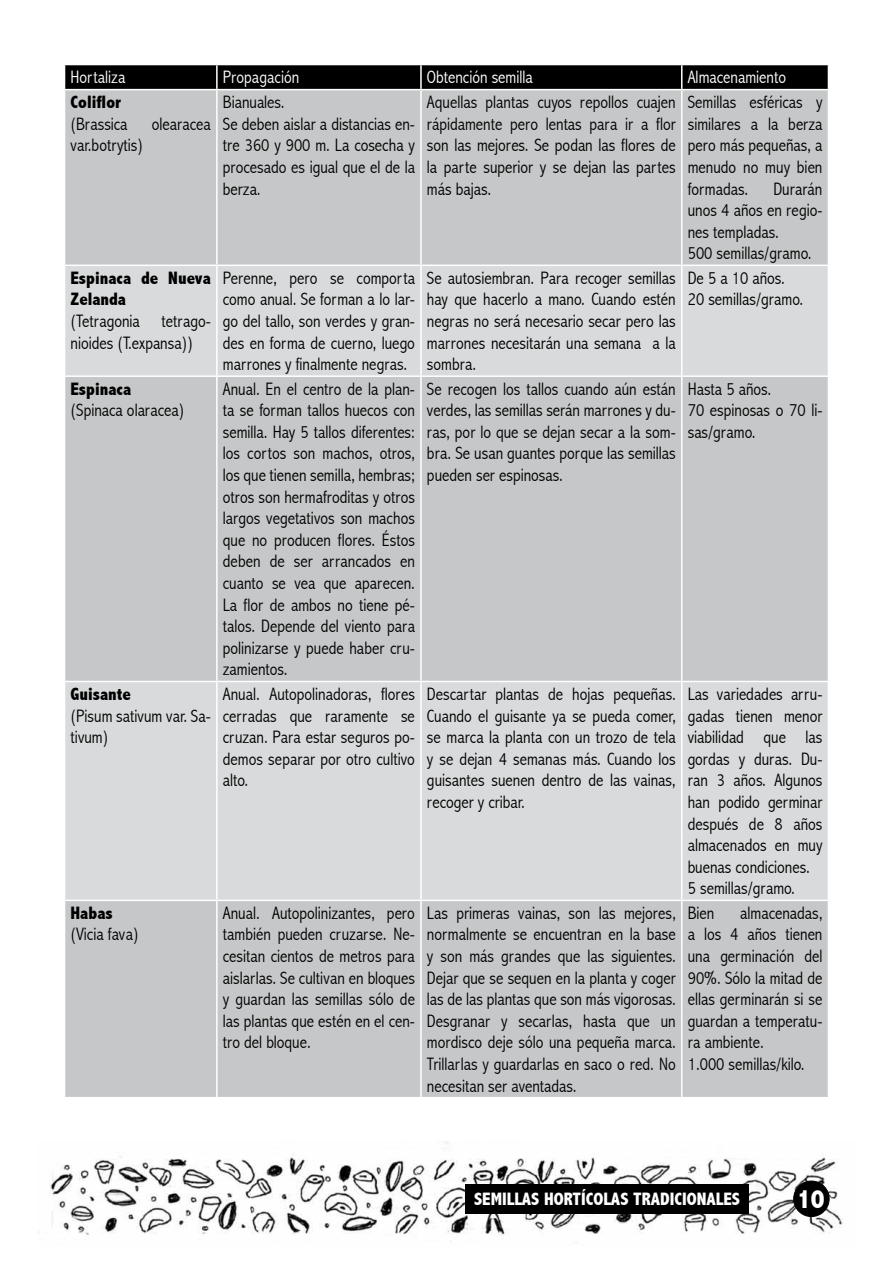
<style>
.page{position:relative;width:893px;height:1263px;background:#fff}
.page>*{position:absolute;margin:0;border:0;box-sizing:border-box;transform-origin:0 0}
.t1{font:800 condensed 27px "Abadi";color:#fff}
.t2{font:300 condensed 18px/21.6px "Abadi";color:#000;text-align:justify}
.t3{font:800 condensed 18px/21.6px "Abadi";color:#000}
.t4{font:300 condensed 18px "Abadi";color:#fff}
.t5{font:800 condensed 18px "Abadi";color:#fff}
</style>
<div class="page">
<div style="left:65px;top:90px;width:763px;height:1007px;background:#c6c7c8"></div>
<svg style="left:65px;top:266px;width:763px;height:634px;background:#cfd0d1"></svg>
<svg style="left:64px;top:65px;width:765px;height:24px;background:#060606"></svg>
<hr style="left:216px;top:90px;width:2px;height:175px;background:#fff">
<hr style="left:420px;top:90px;width:2px;height:175px;background:#fff">
<hr style="left:681px;top:90px;width:1px;height:175px;background:#fff">
<hr style="left:64px;top:265px;width:153px;height:1px;background:#fff">
<hr style="left:217px;top:265px;width:204px;height:1px;background:#fff">
<hr style="left:216px;top:266px;width:2px;height:109px;background:#fff">
<hr style="left:421px;top:265px;width:261px;height:1px;background:#fff">
<hr style="left:420px;top:266px;width:2px;height:109px;background:#fff">
<hr style="left:682px;top:265px;width:147px;height:1px;background:#fff">
<hr style="left:681px;top:266px;width:1px;height:109px;background:#fff">
<hr style="left:64px;top:375px;width:153px;height:2px;background:#fff">
<hr style="left:217px;top:375px;width:204px;height:2px;background:#fff">
<hr style="left:216px;top:377px;width:2px;height:304px;background:#fff">
<hr style="left:421px;top:375px;width:261px;height:2px;background:#fff">
<hr style="left:420px;top:377px;width:2px;height:304px;background:#fff">
<hr style="left:682px;top:375px;width:147px;height:2px;background:#fff">
<hr style="left:681px;top:377px;width:1px;height:304px;background:#fff">
<hr style="left:64px;top:681px;width:153px;height:1px;background:#fff">
<hr style="left:217px;top:681px;width:204px;height:1px;background:#fff">
<hr style="left:216px;top:682px;width:2px;height:218px;background:#fff">
<hr style="left:421px;top:681px;width:261px;height:1px;background:#fff">
<hr style="left:420px;top:682px;width:2px;height:218px;background:#fff">
<hr style="left:682px;top:681px;width:147px;height:1px;background:#fff">
<hr style="left:681px;top:682px;width:1px;height:218px;background:#fff">
<hr style="left:64px;top:900px;width:153px;height:1px;background:#fff">
<hr style="left:217px;top:900px;width:204px;height:1px;background:#fff">
<hr style="left:216px;top:901px;width:2px;height:196px;background:#fff">
<hr style="left:421px;top:900px;width:261px;height:1px;background:#fff">
<hr style="left:420px;top:901px;width:2px;height:196px;background:#fff">
<hr style="left:682px;top:900px;width:147px;height:1px;background:#fff">
<hr style="left:681px;top:901px;width:1px;height:196px;background:#fff">
<img style="left:37px;top:1141px;width:806px;height:94px">
<div style="left:466px;top:1184px;width:283px;height:29px;background:#000"></div>
<div style="left:794px;top:1181px;width:35px;height:35px;background:#000;border-radius:50%"></div>
<div style="left:793px;top:1181px;width:36px;height:36px;border:1px solid #000;border-radius:50%"></div>
<p class="t4" style="left:71px;top:67px;width:56px">Hortaliza</p>
<p class="t4" style="left:223px;top:67px;width:78px">Propagación</p>
<p class="t4" style="left:427px;top:67px;width:107px">Obtención semilla</p>
<p class="t4" style="left:688px;top:67px;width:100px">Almacenamiento</p>
<p class="t3" style="left:71px;top:91px;width:52px">Coliflor</p>
<p class="t2" style="left:71px;top:113px;width:59px">(Brassica</p>
<p class="t2" style="left:152px;top:113px;width:61px">olearacea</p>
<p class="t2" style="left:71px;top:134px;width:74px">var.botrytis)</p>
<p class="t2" style="left:223px;top:91px;width:194px;text-align:left">Bianuales.<br>Se deben aislar a distancias en&shy;tre 360 y 900 m. La cosecha y procesado es igual que el de la berza.</p>
<p class="t2" style="left:427px;top:91px;width:250px">Aquellas plantas cuyos repollos cuajen rápidamente pero lentas para ir a flor son las mejores. Se podan las flores de la parte superior y se dejan las partes más bajas.</p>
<p class="t2" style="left:688px;top:91px;width:136px">Semillas esféricas y similares a la berza pero más pequeñas, a menudo no muy bien formadas.</p>
<p class="t2" style="left:688px;top:178px;width:136px;text-align:left;text-indent:86px">Durarán unos 4 años en regio&shy;nes templadas.<br>500 semillas/gramo.</p>
<p class="t3" style="left:71px;top:267px;width:142px">Espinaca de Nueva<br>Zelanda</p>
<p class="t2" style="left:71px;top:310px;width:142px">(Tetragonia tetrago&shy;nioides (T.expansa))</p>
<p class="t2" style="left:223px;top:267px;width:194px">Perenne, pero se comporta como anual. Se forman a lo lar&shy;go del tallo, son verdes y gran&shy;des en forma de cuerno, luego marrones y finalmente negras.</p>
<p class="t2" style="left:427px;top:267px;width:250px">Se autosiembran. Para recoger semillas hay que hacerlo a mano. Cuando estén negras no será necesario secar pero las marrones necesitarán una semana a la sombra.</p>
<p class="t2" style="left:688px;top:267px;width:117px">De 5 a 10 años.<br>20 semillas/gramo.</p>
<p class="t3" style="left:71px;top:378px;width:62px">Espinaca</p>
<p class="t2" style="left:71px;top:399px;width:115px">(Spinaca olaracea)</p>
<p class="t2" style="left:223px;top:378px;width:194px">Anual. En el centro de la plan&shy;ta se forman tallos huecos con semilla. Hay 5 tallos diferentes: los cortos son machos, otros, los que tienen semilla, hembras; otros son hermafroditas y otros largos vegetativos son machos que no producen flores. Éstos deben de ser arrancados en cuanto se vea que aparecen.<br>La flor de ambos no tiene pé&shy;talos. Depende del viento para polinizarse y puede haber cru&shy;zamientos.</p>
<p class="t2" style="left:427px;top:378px;width:250px">Se recogen los tallos cuando aún están verdes, las semillas serán marrones y du&shy;ras, por lo que se dejan secar a la som&shy;bra. Se usan guantes porque las semillas pueden ser espinosas.</p>
<p class="t2" style="left:688px;top:378px;width:136px;text-align:left">Hasta 5 años.<br>70 espinosas o 70 li&shy;sas/gramo.</p>
<p class="t3" style="left:71px;top:683px;width:62px">Guisante</p>
<p class="t2" style="left:71px;top:705px;width:142px">(Pisum sativum var. Sa&shy;tivum)</p>
<p class="t2" style="left:223px;top:683px;width:194px">Anual. Autopolinadoras, flores cerradas que raramente se cruzan. Para estar seguros po&shy;demos separar por otro cultivo alto.</p>
<p class="t2" style="left:427px;top:683px;width:250px">Descartar plantas de hojas pequeñas.<br>Cuando el guisante ya se pueda comer, se marca la planta con un trozo de tela y se dejan 4 semanas más. Cuando los guisantes suenen dentro de las vainas, recoger y cribar.</p>
<p class="t2" style="left:688px;top:683px;width:136px;text-align:left">Las variedades arru&shy;gadas tienen menor viabilidad que las gordas y duras. Du&shy;ran 3 años. Algunos han podido germinar después de 8 años almacenados en muy buenas condiciones.<br>5 semillas/gramo.</p>
<p class="t3" style="left:71px;top:902px;width:44px">Habas</p>
<p class="t2" style="left:71px;top:924px;width:70px">(Vicia fava)</p>
<p class="t2" style="left:223px;top:902px;width:194px">Anual. Autopolinizantes, pero también pueden cruzarse. Ne&shy;cesitan cientos de metros para aislarlas. Se cultivan en bloques y guardan las semillas sólo de las plantas que estén en el cen&shy;tro del bloque.</p>
<p class="t2" style="left:427px;top:902px;width:250px">Las primeras vainas, son las mejores, normalmente se encuentran en la base y son más grandes que las siguientes.<br>Dejar que se sequen en la planta y coger las de las plantas que son más vigorosas.<br>Desgranar y secarlas, hasta que un mordisco deje sólo una pequeña marca.<br>Trillarlas y guardarlas en saco o red. No necesitan ser aventadas.</p>
<p class="t2" style="left:688px;top:902px;width:28px">Bien</p>
<p class="t2" style="left:688px;top:902px;width:136px;text-align:left;text-indent:53px">almacenadas, a los 4 años tienen una germinación del<br>90%. Sólo la mitad de ellas germinarán si se guardan a temperatu&shy;ra ambiente.<br>1.000 semillas/kilo.</p>
<p class="t5" style="left:474px;top:1188px;width:267px">SEMILLAS HORTÍCOLAS TRADICIONALES</p>
<h1 class="t1" style="left:797px;top:1183px;width:29px">10</h1>
</div>
